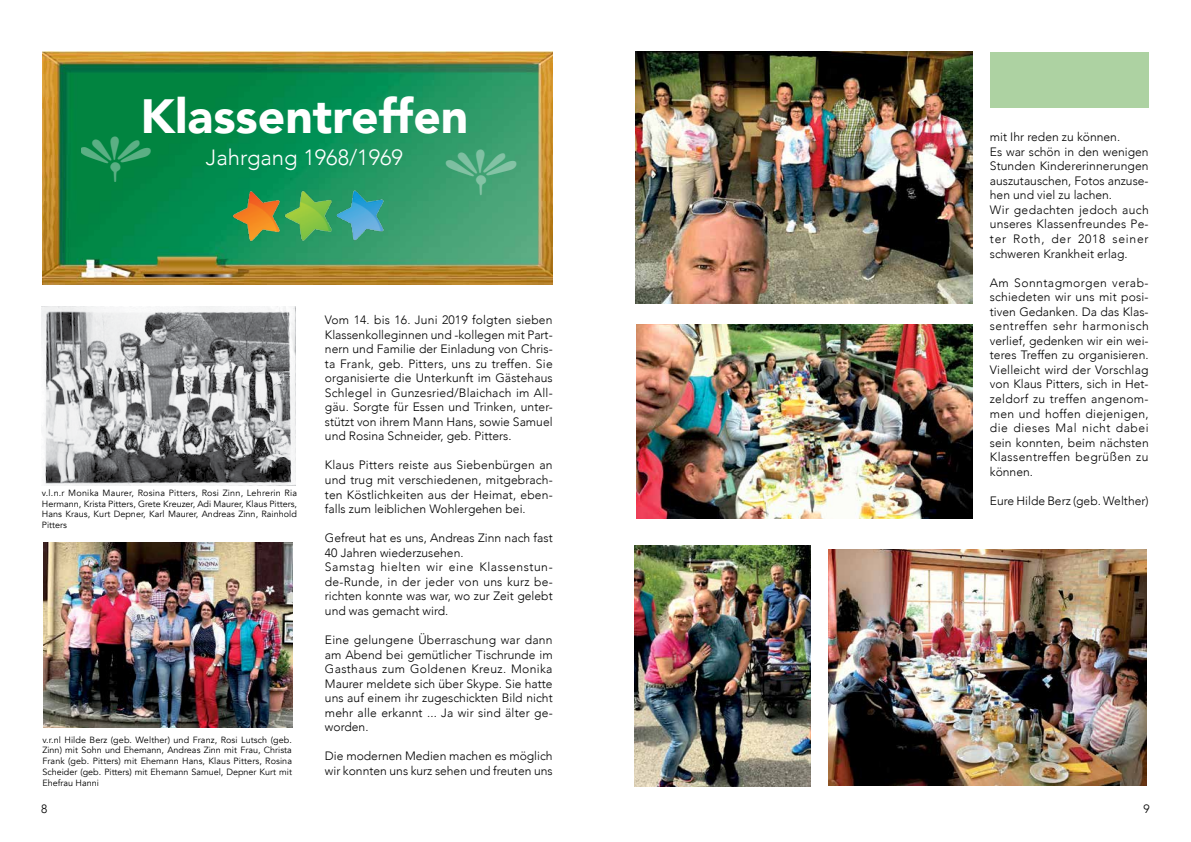
<style>
.page{position:relative;width:1191px;height:842px;background:#fff}
.page>*{position:absolute;margin:0;border:0;box-sizing:border-box;transform-origin:0 0}
.t1{font:900 48px "Avenir";color:#fff}
.t2{font:300 22px "Avenir";color:#fff}
.t3{font:300 12.1px/14.5px "Avenir";color:#000;text-align:justify}
.t4{font:300 12px "Avenir";color:#000}
.t5{font:9px/10.8px "Avenir";color:#000;text-align:justify}
</style>
<div class="page">
<img style="left:43px;top:51px;width:510px;height:234px">
<div style="left:990px;top:53px;width:158px;height:55px;background:#add2a2"></div>
<img style="left:221px;top:189px;width:173px;height:54px">
<img style="left:635px;top:546px;width:175px;height:240px">
<img style="left:41px;top:306px;width:254px;height:179px">
<img style="left:44px;top:543px;width:249px;height:185px">
<img style="left:636px;top:51px;width:336px;height:253px">
<img style="left:828px;top:549px;width:318px;height:236px">
<img style="left:636px;top:324px;width:336px;height:195px">
<div style="left:81px;top:136px;width:71px;height:46px;background:#018440"></div>
<svg style="left:445px;top:150px;width:71px;height:46px;background:#3fa072"></svg>
<h1 class="t1" style="left:140px;top:75px;width:329px">Klassentreffen</h1>
<h2 class="t2" style="left:206px;top:144px;width:199px">Jahrgang 1968/1969</h2>
<p class="t5" style="left:42px;top:487px;width:257px">v.l.n.r Monika Maurer, Rosina Pitters, Rosi Zinn, Lehrerin Ria Hermann, Krista Pitters, Grete Kreuzer, Adi Maurer, Klaus Pitters, Hans Kraus, Kurt Depner, Karl Maurer, Andreas Zinn, Rainhold Pitters</p>
<p class="t5" style="left:42px;top:734px;width:251px">v.r.nl Hilde Berz (geb. Welther) und Franz, Rosi Lutsch (geb.<br>Zinn) mit Sohn und Ehemann, Andreas Zinn mit Frau, Christa Frank (geb. Pitters) mit Ehemann Hans, Klaus Pitters, Rosina Scheider (geb. Pitters) mit Ehemann Samuel, Depner Kurt mit Ehefrau Hanni</p>
<p class="t3" style="left:325px;top:313px;width:229px">Vom 14. bis 16. Juni 2019 folgten sieben Klassenkolleginnen und -kollegen mit Part&shy;nern und Familie der Einladung von Chris&shy;ta Frank, geb. Pitters, uns zu treffen. Sie organisierte die Unterkunft im Gästehaus Schlegel in Gunzesried/Blaichach im All&shy;gäu. Sorgte für Essen und Trinken, unter&shy;stützt von ihrem Mann Hans, sowie Samuel und Rosina Schneider, geb. Pitters.</p>
<p class="t3" style="left:325px;top:458px;width:229px">Klaus Pitters reiste aus Siebenbürgen an und trug mit verschiedenen, mitgebrach&shy;ten Köstlichkeiten aus der Heimat, eben&shy;falls zum leiblichen Wohlergehen bei.</p>
<p class="t3" style="left:325px;top:531px;width:229px;text-align:left">Gefreut hat es uns, Andreas Zinn nach fast 40 Jahren wiederzusehen.<br>Samstag hielten wir eine Klassenstun&shy;de-Runde, in der jeder von uns kurz be&shy;richten konnte was war, wo zur Zeit gelebt und was gemacht wird.</p>
<p class="t3" style="left:325px;top:632px;width:229px">Eine gelungene Überraschung war dann am Abend bei gemütlicher Tischrunde im Gasthaus zum Goldenen Kreuz. Monika Maurer meldete sich über Skype. Sie hatte uns auf einem ihr zugeschickten Bild nicht mehr alle erkannt ... Ja wir sind älter ge&shy;worden.</p>
<p class="t3" style="left:325px;top:749px;width:229px">Die modernen Medien machen es möglich wir konnten uns kurz sehen und freuten uns</p>
<p class="t3" style="left:990px;top:130px;width:160px;text-align:left">mit Ihr reden zu können.<br>Es war schön in den wenigen<br>Stunden Kindererinnerungen auszutauschen, Fotos anzuse&shy;hen und viel zu lachen.<br>Wir gedachten jedoch auch unseres Klassenfreundes Pe&shy;ter Roth, der 2018 seiner schweren Krankheit erlag.</p>
<p class="t3" style="left:990px;top:275px;width:160px">Am Sonntagmorgen verab&shy;schiedeten wir uns mit posi&shy;tiven Gedanken. Da das Klas&shy;sentreffen sehr harmonisch verlief, gedenken wir ein wei&shy;teres Treffen zu organisieren.<br>Vielleicht wird der Vorschlag von Klaus Pitters, sich in Het&shy;zeldorf zu treffen angenom&shy;men und hoffen diejenigen, die dieses Mal nicht dabei sein konnten, beim nächsten Klassentreffen begrüßen zu können.</p>
<p class="t3" style="left:990px;top:493px;width:160px">Eure Hilde Berz (geb. Welther)</p>
<p class="t4" style="left:41px;top:802px;width:8px">8</p>
<p class="t4" style="left:1143px;top:802px;width:8px">9</p>
</div>
